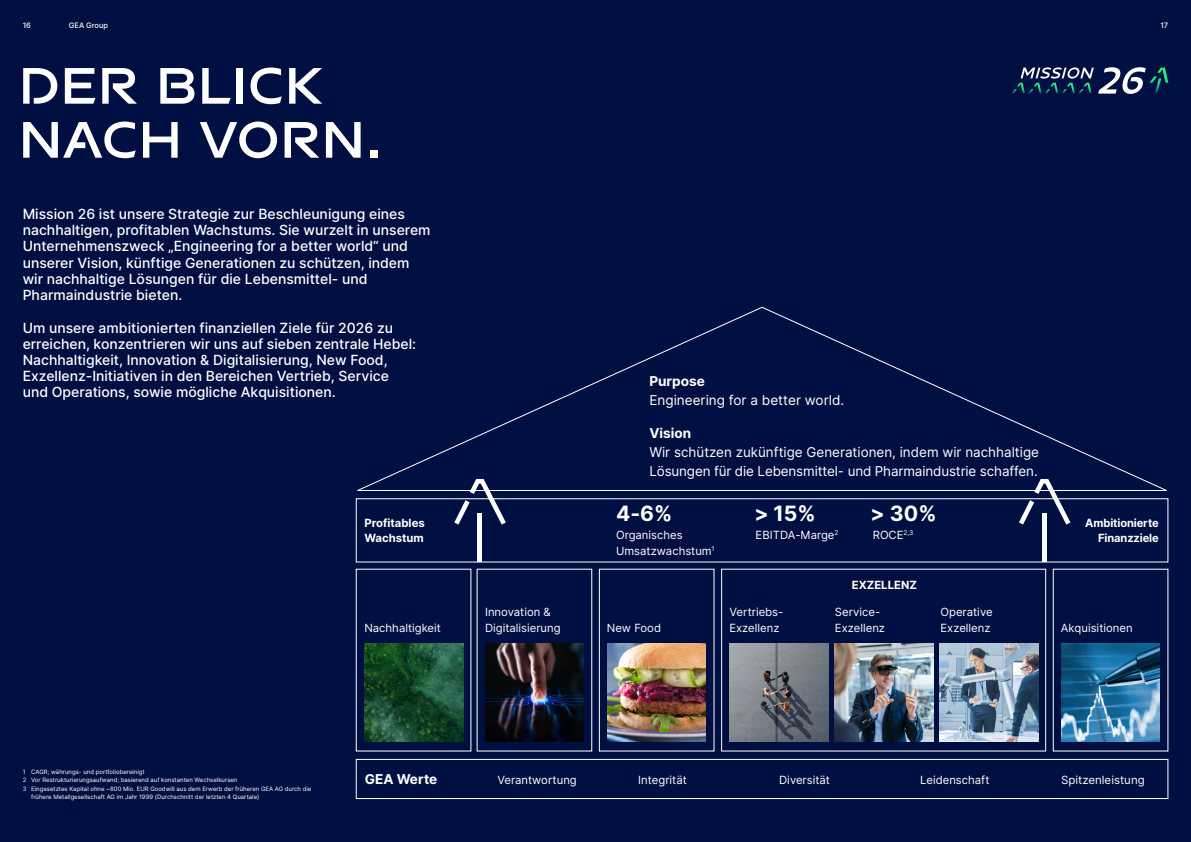
<style>
.page{position:relative;width:1191px;height:842px;background:#000f41}
.page>*{position:absolute;margin:0;border:0;box-sizing:border-box;transform-origin:0 0}
.t1{font:700 54px/54px "GEA Sans";color:#fff}
.t2{font:700 21.1px "Inter";color:#fff}
.t3{font:500 14px/16.1px "Inter";color:#fff}
.t4{font:13.6px/19px "Inter";color:#fff}
.t5{font:700 13.6px "Inter";color:#fff}
.t6{font:11.3px/15.8px "Inter";color:#fff}
.t7{font:700 11.3px/15.8px "Inter";color:#fff}
.t8{font:500 7.5px "Inter";color:#fff}
.t9{font:6px "Inter";color:#fff}
</style>
<div class="page">
<svg style="left:1012px;top:67px;width:156px;height:27px"></svg>
<div style="left:721px;top:569px;width:325px;height:182px;border:1px solid #fff"></div>
<div style="left:599px;top:569px;width:115px;height:182px;border:1px solid #fff"></div>
<div style="left:1052px;top:569px;width:116px;height:182px;border:1px solid #fff"></div>
<svg style="left:357px;top:306px;width:810px;height:185px"></svg>
<img style="left:364px;top:643px;width:99px;height:99px">
<img style="left:485px;top:643px;width:98px;height:99px">
<img style="left:607px;top:643px;width:99px;height:99px">
<img style="left:729px;top:643px;width:99px;height:99px">
<img style="left:834px;top:643px;width:99px;height:99px">
<img style="left:939px;top:643px;width:99px;height:99px">
<img style="left:1061px;top:643px;width:98px;height:99px">
<svg style="left:454px;top:479px;width:52px;height:46px"></svg>
<div style="left:477px;top:514px;width:5px;height:48px;background:#fff"></div>
<svg style="left:1019px;top:479px;width:51px;height:46px"></svg>
<hr style="left:1042px;top:514px;width:4px;height:48px;background:#fff">
<div style="left:356px;top:759px;width:812px;height:40px;border:1px solid #fff"></div>
<p class="t8" style="left:23px;top:20px;width:10px">16</p>
<p class="t8" style="left:69px;top:20px;width:41px">GEA Group</p>
<p class="t8" style="left:1160px;top:20px;width:9px">17</p>
<h1 class="t1" style="left:18px;top:57px;width:365px">DER BLICK<br>NACH VORN.</h1>
<p class="t3" style="left:23px;top:206px;width:409px">Mission 26 ist unsere Strategie zur Beschleunigung eines nachhaltigen, profitablen Wachstums. Sie wurzelt in unserem Unternehmenszweck „Engineering for a better world“ und unserer Vision, künftige Generationen zu schützen, indem wir nachhaltige Lösungen für die Lebensmittel- und Pharmaindustrie bieten.</p>
<p class="t3" style="left:23px;top:319px;width:395px">Um unsere ambitionierten finanziellen Ziele für 2026 zu erreichen, konzentrieren wir uns auf sieben zentrale Hebel:<br>Nachhaltigkeit, Innovation &amp; Digitalisierung, New Food, Exzellenz-Initiativen in den Bereichen Vertrieb, Service und Operations, sowie mögliche Akquisitionen.</p>
<p class="t5" style="left:649px;top:371px;width:57px">Purpose</p>
<p class="t4" style="left:649px;top:390px;width:196px">Engineering for a better world.</p>
<p class="t5" style="left:649px;top:424px;width:43px">Vision</p>
<p class="t4" style="left:649px;top:443px;width:391px">Wir schützen zukünftige Generationen, indem wir nachhaltige<br>Lösungen für die Lebensmittel- und Pharmaindustrie schaffen.</p>
<h2 class="t2" style="left:616px;top:498px;width:58px">4-6%</h2>
<h2 class="t2" style="left:754px;top:498px;width:63px">&gt; 15%</h2>
<h2 class="t2" style="left:870px;top:498px;width:67px">&gt; 30%</h2>
<p class="t7" style="left:364px;top:514px;width:62px">Profitables<br>Wachstum</p>
<p class="t7" style="left:1085px;top:514px;width:75px;text-align:right">Ambitionierte<br>Finanzziele</p>
<p class="t6" style="left:755px;top:527px;width:84px">EBITDA-Marge<sup>2</sup></p>
<p class="t6" style="left:872px;top:527px;width:42px">ROCE<sup>2,3</sup></p>
<p class="t6" style="left:616px;top:527px;width:100px">Organisches<br>Umsatzwachstum<sup>1</sup></p>
<p class="t9" style="left:23px;top:767px;width:123px">1 CAGR; währungs- und portfoliobereinigt</p>
<p class="t9" style="left:23px;top:775px;width:216px">2 Vor Restrukturierungsaufwand; basierend auf konstanten Wechselkursen</p>
<p class="t9" style="left:23px;top:784px;width:290px">3 Eingesetztes Kapital ohne ~800 Mio. EUR Goodwill aus dem Erwerb der früheren GEA AG durch die</p>
<p class="t9" style="left:31px;top:792px;width:230px">frühere Metallgesellschaft AG im Jahr 1999 (Durchschnitt der letzten 4 Quartale)</p>
<p class="t6" style="left:364px;top:620px;width:78px">Nachhaltigkeit</p>
<p class="t6" style="left:485px;top:604px;width:77px">Innovation &amp;<br>Digitalisierung</p>
<p class="t6" style="left:607px;top:620px;width:56px">New Food</p>
<p class="t7" style="left:851px;top:576px;width:67px">EXZELLENZ</p>
<p class="t6" style="left:729px;top:604px;width:54px">Vertriebs-<br>Exzellenz</p>
<p class="t6" style="left:835px;top:604px;width:52px">Service-<br>Exzellenz</p>
<p class="t6" style="left:940px;top:604px;width:54px">Operative<br>Exzellenz</p>
<p class="t6" style="left:1060px;top:620px;width:73px">Akquisitionen</p>
<p class="t5" style="left:365px;top:769px;width:74px">GEA Werte</p>
<p class="t6" style="left:497px;top:772px;width:81px">Verantwortung</p>
<p class="t6" style="left:638px;top:772px;width:50px">Integrität</p>
<p class="t6" style="left:779px;top:772px;width:52px">Diversität</p>
<p class="t6" style="left:920px;top:772px;width:71px">Leidenschaft</p>
<p class="t6" style="left:1061px;top:772px;width:85px">Spitzenleistung</p>
</div>
